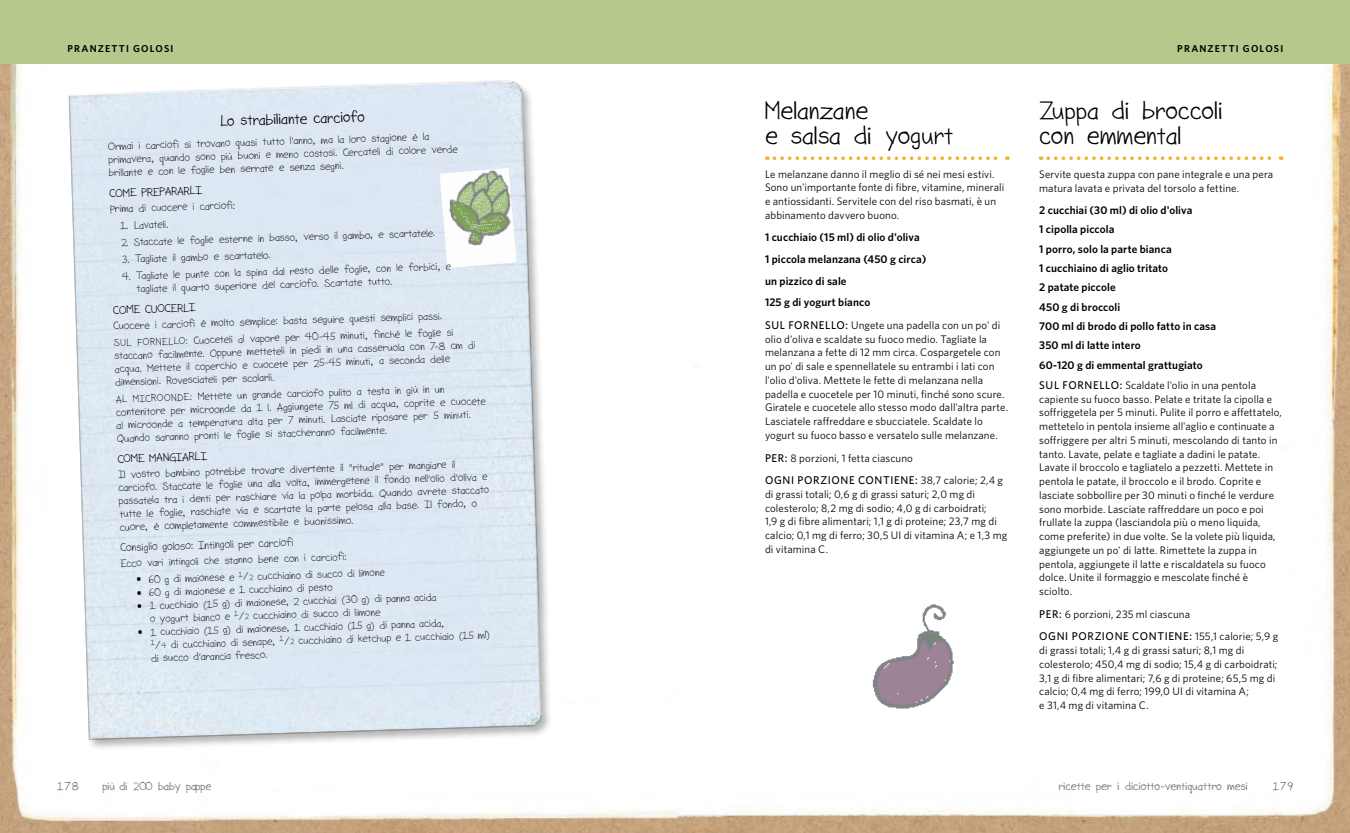
<style>
.page{position:relative;width:1350px;height:833px;background:#fff}
.page>*{position:absolute;margin:0;border:0;box-sizing:border-box;transform-origin:0 0}
._3_recipe_title{font:700 25px/25px "Sorbet";letter-spacing:.015em;color:#000}
.sidebar_center_head{font:700 15px "Sorbet";color:#000}
._3_recipe_ingred{font:600 11.25px "Whitney";letter-spacing:.01em;color:#000}
._3_recipe_text{font:500 11.25px "Whitney";letter-spacing:.055em;color:#000}
.footer_right{font:700 11.25px "Sorbet";letter-spacing:.005em;color:#636466}
.sidebar_center_head-2{font:700 11.25px "Sorbet";color:#000}
.sidebar_center_head-3{font:11.25px "Sorbet";color:#000}
.folio_new{font:700 11.25px "Sorbet";letter-spacing:.1em;color:#4f4f51}
._3_recipe_text-2{font:11px/13.8px "Whitney";letter-spacing:.01em;color:#000}
.sidebar_text_sans{font:10.62px/13px "Sorbet";color:#000}
.cap_eyebrow_tab_righ{font:600 10px "Whitney";letter-spacing:.115em;color:#000}
.s1{font-size:10px}
.s2{font-family:"Whitney";font-weight:600;font-size:11.25px}
.s3{font-size:11.25px}
.s4{font-size:7.88px}
.s5{font-weight:500;font-size:11.25px}
.s6{font-weight:400;font-size:11px}
</style>
<div class="page">
<img style="left:0;top:64px;width:1350px;height:768px">
<svg style="left:1048px;top:156px;width:234px;height:4px"></svg>
<svg style="left:774px;top:156px;width:234px;height:4px"></svg>
<img style="left:57px;top:67px;width:493px;height:682px">
<div style="left:0;top:0;width:1350px;height:64px;background:#b4c98b"></div>
<img style="left:851px;top:597px;width:106px;height:115px">
<img style="left:440px;top:168px;width:74px;height:71px">
<img style="left:445px;top:233px;width:72px;height:35px">
<p class="cap_eyebrow_tab_righ" style="left:68px;top:42px;width:107px">PRANZETTI GOLOSI</p>
<p class="cap_eyebrow_tab_righ" style="left:1177px;top:42px;width:107px">PRANZETTI GOLOSI</p>
<p class="sidebar_center_head" style="left:220px;top:112px;width:146px;rotate:-2deg">Lo strabiliante carciofo</p>
<p class="sidebar_text_sans" style="left:108px;top:141px;width:351px;rotate:-2deg">Ormai i carciofi si trovano quasi tutto l'anno, ma la loro stagione è la primavera, quando sono più buoni e meno costosi. Cercateli di colore verde brillante e con le foglie ben serrate e senza segni.</p>
<p class="sidebar_center_head-2" style="left:109px;top:187px;width:94px;rotate:-2deg">COME PREPARARLI</p>
<p class="sidebar_text_sans" style="left:110px;top:203px;width:127px;rotate:-2deg">Prima di cuocere i carciofi:</p>
<p class="sidebar_text_sans" style="left:120px;top:220px;width:50px;rotate:-2deg">1. Lavateli.</p>
<p class="sidebar_text_sans" style="left:121px;top:237px;width:316px;rotate:-2deg">2. Staccate le foglie esterne in basso, verso il gambo, e scartatele.</p>
<p class="sidebar_text_sans" style="left:121px;top:254px;width:151px;rotate:-2deg">3. Tagliate il gambo e scartatelo.</p>
<p class="sidebar_text_sans" style="left:136px;top:270px;width:317px;text-indent:-14px;rotate:-2deg">4. Tagliate le punte con la spina dal resto delle foglie, con le forbici, e tagliate il quarto superiore del carciofo. Scartate tutto.</p>
<p class="sidebar_center_head-2" style="left:113px;top:303px;width:84px;rotate:-2deg">COME CUOCERLI</p>
<p class="sidebar_text_sans" style="left:113px;top:321px;width:330px;rotate:-2deg">Cuocere i carciofi è molto semplice: basta seguire questi semplici passi.</p>
<p class="sidebar_text_sans" style="left:114px;top:338px;width:363px;rotate:-2deg"><span class="s1">SUL FORNELLO:</span> Cuoceteli al vapore per 40-45 minuti, finché le foglie si staccano facilmente. Oppure metteteli in piedi in una casseruola con 7-8 cm di acqua. Mettete il coperchio e cuocete per 25-45 minuti, a seconda delle dimensioni. Rovesciateli per scolarli.</p>
<p class="sidebar_text_sans" style="left:115px;top:394px;width:371px;rotate:-2deg"><span class="s1">AL MICROONDE:</span> Mettete un grande carciofo pulito a testa in giù in un contenitore per microonde da 1 l. Aggiungete 75 ml di acqua, coprite e cuocete al microonde a temperatura alta per 7 minuti. Lasciate riposare per 5 minuti.<br>Quando saranno pronti le foglie si staccheranno facilmente.</p>
<p class="sidebar_center_head-2" style="left:117px;top:452px;width:91px;rotate:-2deg">COME MANGIARLI</p>
<p class="sidebar_text_sans" style="left:118px;top:469px;width:372px;rotate:-2deg">Il vostro bambino potrebbe trovare divertente il "rituale" per mangiare il carciofo. Staccate le foglie una alla volta, immergetene il fondo nell'olio d'oliva e passatela tra i denti per raschiare via la polpa morbida. Quando avrete staccato tutte le foglie, raschiate via e scartate la parte pelosa alla base. Il fondo, o cuore, è completamente commestibile e buonissimo.</p>
<p class="sidebar_center_head-3" style="left:120px;top:541px;width:175px;rotate:-2deg">Consiglio goloso: Intingoli per carciofi</p>
<p class="sidebar_text_sans" style="left:121px;top:558px;width:228px;rotate:-2deg">Ecco vari intingoli che stanno bene con i carciofi:</p>
<p class="sidebar_text_sans" style="left:136px;top:574px;width:250px;rotate:-2deg"><span class="s2">•</span> 60 g di maionese e <sup>1</sup><span class="s3">⁄</span><span class="s4">2</span> cucchiaino di succo di limone</p>
<p class="sidebar_text_sans" style="left:136px;top:587px;width:198px;rotate:-2deg"><span class="s2">•</span> 60 g di maionese e 1 cucchiaino di pesto</p>
<p class="sidebar_text_sans" style="left:149px;top:600px;width:288px;text-indent:-12px;rotate:-2deg"><span class="s2">•</span> 1 cucchiaio (15 g) di maionese, 2 cucchiai (30 g) di panna acida o yogurt bianco e <sup>1</sup><span class="s3">⁄</span><span class="s4">2</span> cucchiaino di succo di limone</p>
<p class="sidebar_text_sans" style="left:150px;top:626px;width:341px;text-indent:-12px;rotate:-2deg"><span class="s2">•</span> 1 cucchiaio (15 g) di maionese, 1 cucchiaio (15 g) di panna acida,<br><sup>1</sup><span class="s3">⁄</span><span class="s4">4</span> di cucchiaino di senape, <sup>1</sup><span class="s3">⁄</span><span class="s4">2</span> cucchiaino di ketchup e 1 cucchiaio (15 ml) di succo d'arancia fresco.</p>
<p class="_3_recipe_title" style="left:765px;top:99px;width:190px">Melanzane<br>e salsa di yogurt</p>
<p class="_3_recipe_text-2" style="left:765px;top:167px;width:241px">Le melanzane danno il meglio di sé nei mesi estivi.<br>Sono un'importante fonte di fibre, vitamine, minerali e antiossidanti. Servitele con del riso basmati, è un abbinamento davvero buono.</p>
<p class="_3_recipe_ingred" style="left:765px;top:230px;width:156px">1 cucchiaio (15 ml) di olio d'oliva</p>
<p class="_3_recipe_ingred" style="left:765px;top:252px;width:163px">1 piccola melanzana (450 g circa)</p>
<p class="_3_recipe_ingred" style="left:765px;top:274px;width:83px">un pizzico di sale</p>
<p class="_3_recipe_ingred" style="left:765px;top:296px;width:107px">125 g di yogurt bianco</p>
<p class="_3_recipe_text-2" style="left:765px;top:318px;width:245px"><span class="s5">SUL FORNELLO:</span> Ungete una padella con un po' di olio d'oliva e scaldate su fuoco medio. Tagliate la melanzana a fette di 12 mm circa. Cospargetele con un po' di sale e spennellatele su entrambi i lati con l'olio d'oliva. Mettete le fette di melanzana nella padella e cuocetele per 10 minuti, finché sono scure.<br>Giratele e cuocetele allo stesso modo dall'altra parte.<br>Lasciatele raffreddare e sbucciatele. Scaldate lo yogurt su fuoco basso e versatelo sulle melanzane.</p>
<p class="_3_recipe_text-2" style="left:765px;top:450px;width:150px"><span class="s5">PER:</span> 8 porzioni, 1 fetta ciascuno</p>
<p class="_3_recipe_text" style="left:765px;top:473px;width:240px">OGNI PORZIONE CONTIENE: <span class="s6">38,7 calorie; 2,4 g</span></p>
<p class="_3_recipe_text-2" style="left:765px;top:487px;width:244px">di grassi totali; 0,6 g di grassi saturi; 2,0 mg di colesterolo; 8,2 mg di sodio; 4,0 g di carboidrati;<br>1,9 g di fibre alimentari; 1,1 g di proteine; 23,7 mg di calcio; 0,1 mg di ferro; 30,5 UI di vitamina A; e 1,3 mg di vitamina C.</p>
<p class="_3_recipe_title" style="left:1039px;top:100px;width:185px">Zuppa di broccoli con emmental</p>
<p class="_3_recipe_text-2" style="left:1039px;top:167px;width:235px">Servite questa zuppa con pane integrale e una pera matura lavata e privata del torsolo a fettine.</p>
<p class="_3_recipe_ingred" style="left:1039px;top:203px;width:155px">2 cucchiai (30 ml) di olio d'oliva</p>
<p class="_3_recipe_ingred" style="left:1039px;top:222px;width:77px">1 cipolla piccola</p>
<p class="_3_recipe_ingred" style="left:1039px;top:242px;width:134px">1 porro, solo la parte bianca</p>
<p class="_3_recipe_ingred" style="left:1039px;top:261px;width:130px">1 cucchiaino di aglio tritato</p>
<p class="_3_recipe_ingred" style="left:1039px;top:280px;width:78px">2 patate piccole</p>
<p class="_3_recipe_ingred" style="left:1039px;top:300px;width:83px">450 g di broccoli</p>
<p class="_3_recipe_ingred" style="left:1039px;top:319px;width:178px">700 ml di brodo di pollo fatto in casa</p>
<p class="_3_recipe_ingred" style="left:1039px;top:339px;width:103px">350 ml di latte intero</p>
<p class="_3_recipe_ingred" style="left:1039px;top:358px;width:165px">60-120 g di emmental grattugiato</p>
<p class="_3_recipe_text-2" style="left:1039px;top:378px;width:244px"><span class="s5">SUL FORNELLO:</span> Scaldate l'olio in una pentola capiente su fuoco basso. Pelate e tritate la cipolla e soffriggetela per 5 minuti. Pulite il porro e affettatelo, mettetelo in pentola insieme all'aglio e continuate a soffriggere per altri 5 minuti, mescolando di tanto in tanto. Lavate, pelate e tagliate a dadini le patate.<br>Lavate il broccolo e tagliatelo a pezzetti. Mettete in pentola le patate, il broccolo e il brodo. Coprite e lasciate sobbollire per 30 minuti o finché le verdure sono morbide. Lasciate raffreddare un poco e poi frullate la zuppa (lasciandola più o meno liquida, come preferite) in due volte. Se la volete più liquida, aggiungete un po' di latte. Rimettete la zuppa in pentola, aggiungete il latte e riscaldatela su fuoco dolce. Unite il formaggio e mescolate finché è sciolto.</p>
<p class="_3_recipe_text-2" style="left:1039px;top:606px;width:152px"><span class="s5">PER:</span> 6 porzioni, 235 ml ciascuna</p>
<p class="_3_recipe_text" style="left:1039px;top:629px;width:240px">OGNI PORZIONE CONTIENE: <span class="s6">155,1 calorie; 5,9 g</span></p>
<p class="_3_recipe_text-2" style="left:1039px;top:643px;width:240px">di grassi totali; 1,4 g di grassi saturi; 8,1 mg di colesterolo; 450,4 mg di sodio; 15,4 g di carboidrati; 3,1 g di fibre alimentari; 7,6 g di proteine; 65,5 mg di calcio; 0,4 mg di ferro; 199,0 UI di vitamina A;<br>e 31,4 mg di vitamina C.</p>
<p class="folio_new" style="left:57px;top:779px;width:23px">178</p>
<p class="footer_right" style="left:102px;top:779px;width:110px">più di 200 baby pappe</p>
<p class="footer_right" style="left:1059px;top:779px;width:190px">ricette per i diciotto-ventiquattro mesi</p>
<p class="folio_new" style="left:1273px;top:779px;width:22px">179</p>
</div>
